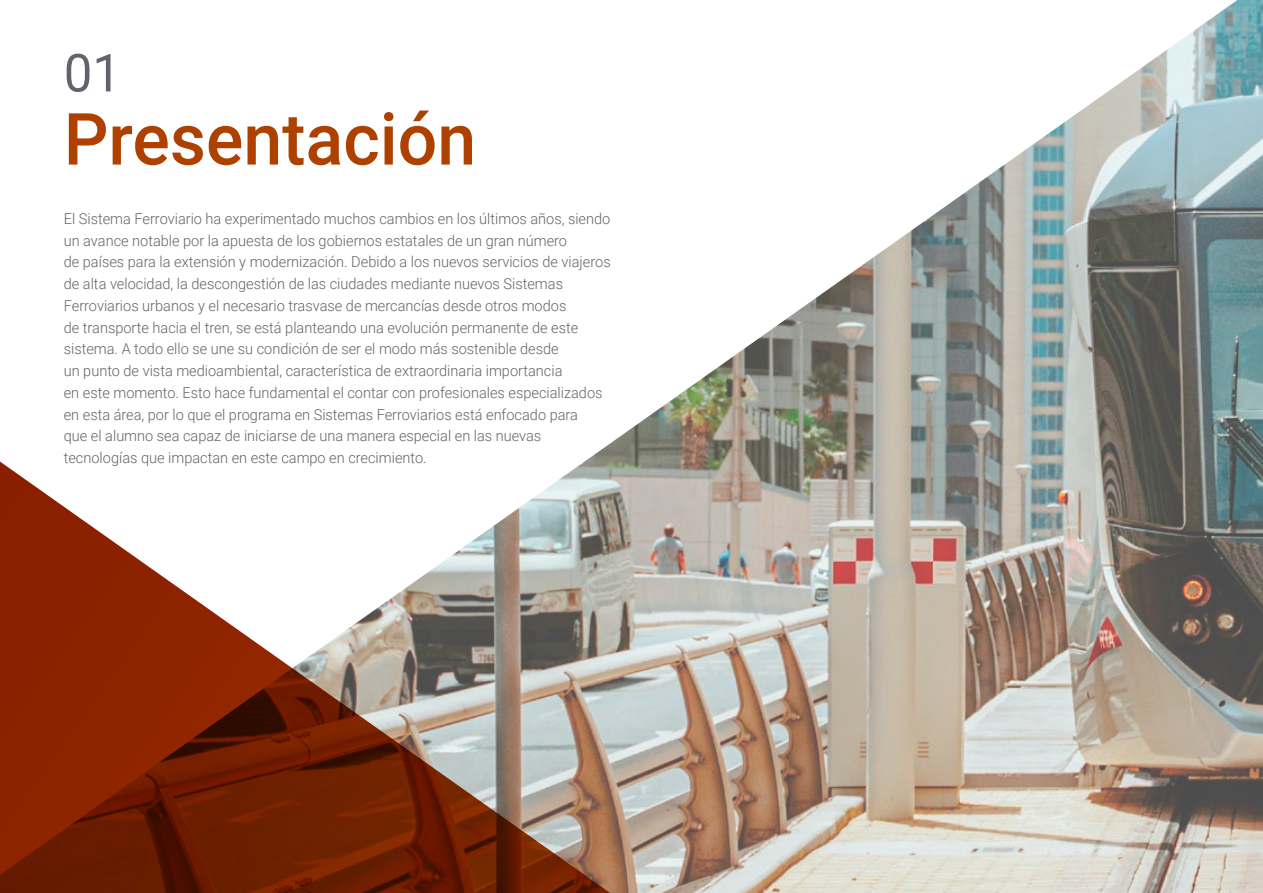
<style>
.page{position:relative;width:1263px;height:893px;background:#fff}
.page>*{position:absolute;margin:0;border:0;box-sizing:border-box;transform-origin:0 0}
.t1{font:500 72px "Roboto";color:#ae4000}
.t2{font:52.5px "Roboto";color:#61646a}
.t3{font:300 15px/21.8px "Roboto";color:#61646a}
</style>
<div class="page">
<img style="left:607px;top:0;width:656px;height:893px">
<svg style="left:0;top:446px;width:640px;height:447px"></svg>
<h2 class="t2" style="left:64px;top:36px;width:59px">01</h2>
<h1 class="t1" style="left:64px;top:89px;width:414px">Presentación</h1>
<p class="t3" style="left:64px;top:207px;width:548px">El Sistema Ferroviario ha experimentado muchos cambios en los últimos años, siendo un avance notable por la apuesta de los gobiernos estatales de un gran número<br>de países para la extensión y modernización. Debido a los nuevos servicios de viajeros de alta velocidad, la descongestión de las ciudades mediante nuevos Sistemas Ferroviarios urbanos y el necesario trasvase de mercancías desde otros modos<br>de transporte hacia el tren, se está planteando una evolución permanente de este sistema. A todo ello se une su condición de ser el modo más sostenible desde<br>un punto de vista medioambiental, característica de extraordinaria importancia<br>en este momento. Esto hace fundamental el contar con profesionales especializados en esta área, por lo que el programa en Sistemas Ferroviarios está enfocado para<br>que el alumno sea capaz de iniciarse de una manera especial en las nuevas tecnologías que impactan en este campo en crecimiento.</p>
</div>
